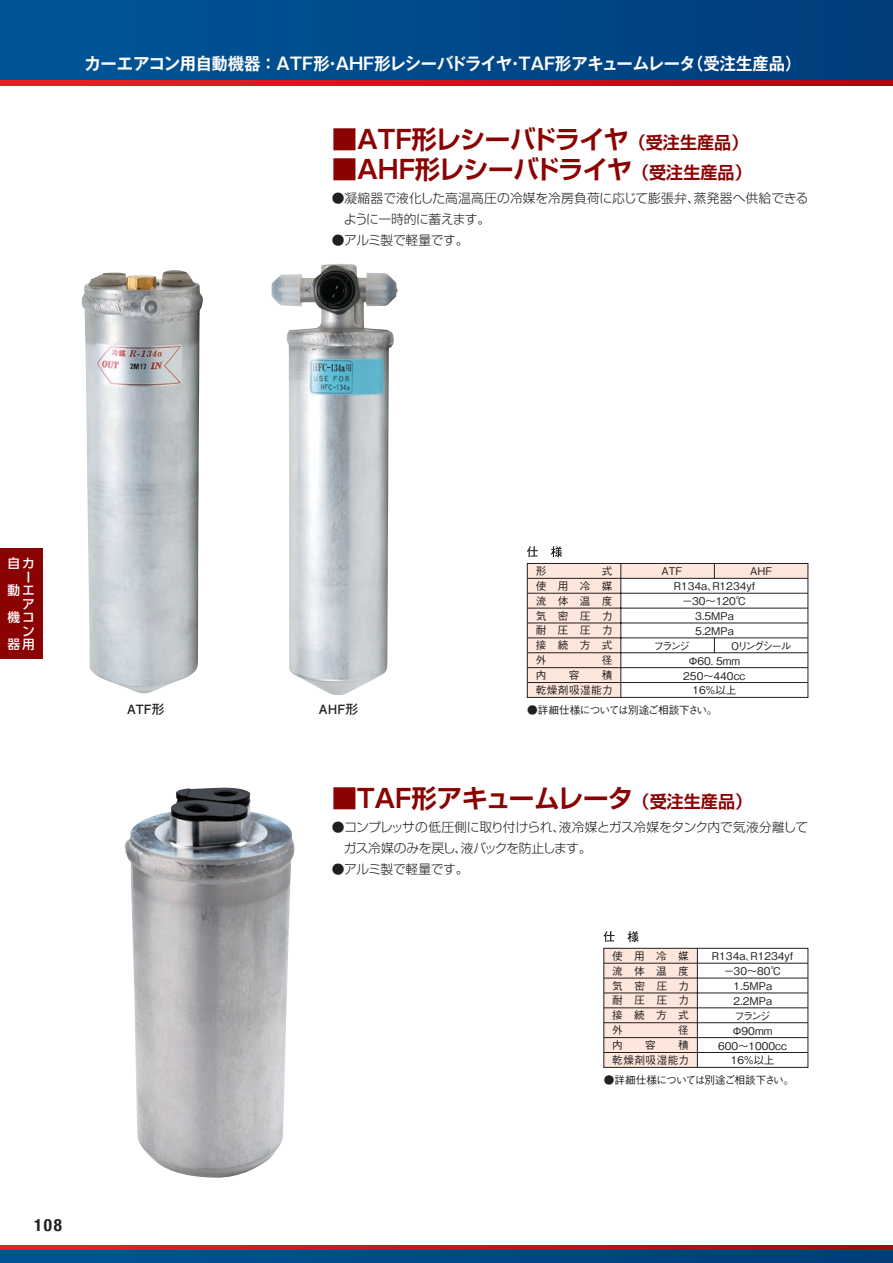
<style>
.page{position:relative;width:893px;height:1263px;background:#fff}
.page>*{position:absolute;margin:0;border:0;box-sizing:border-box;transform-origin:0 0}
.t1{font:25.5px "Shin Go Pro De Bold 90 pv RKSJ H";letter-spacing:-.05em;color:#8b0202}
.t2{font:25.5px "Shin Go Pro De Bold 90 pv RKSJ H";letter-spacing:-.015em;color:#8b0202}
.t3{font:700 16.95px "Gothic MB101 Pro De";color:#fff;scale:.96 1}
.t4{font:700 condensed 16.95px "Helvetica Neue";color:#231f20}
.t5{font:12.75px/21.3px "Shin Go Pro Light 90 pv RKSJ H";letter-spacing:-.02em;color:#231f20}
.t6{font:12.75px/21.3px "Shin Go Pro Light 90 pv RKSJ H";color:#231f20}
.t7{font:500 12.75px/27px "UD Shin Go Pro";color:#fff;text-align:justify}
.t8{font:12.75px "Futo Go B101 Pro Bold 90 pv RKSJ H";color:#231f20}
.t9{font:10.65px/14.9px "Gothic BBB Pro Medium 90 pv RKSJ H";color:#231f20;text-align:justify}
.t10{font:10.65px "Gothic BBB Pro Medium 90 pv RKSJ H";letter-spacing:-.065em;color:#231f20}
.t11{font:10.65px/14.9px "Gothic BBB Pro Medium 90 pv RKSJ H";letter-spacing:.045em;color:#231f20;text-align:right}
.t12{font:10.65px "Gothic BBB Pro Medium 90 pv RKSJ H";letter-spacing:-.17em;color:#231f20}
.s1{font-size:17.1px}
</style>
<div class="page">
<div style="left:0;top:0;width:893px;height:81px;background:#004a89"></div>
<svg style="left:0;top:81px;width:893px;height:4px;background:#ca131b"></svg>
<svg style="left:0;top:1246px;width:893px;height:4px;background:#ca131b"></svg>
<div style="left:0;top:1250px;width:893px;height:13px;background:#004a89"></div>
<img style="left:82px;top:270px;width:121px;height:423px">
<img style="left:271px;top:264px;width:127px;height:431px">
<svg style="left:529px;top:565px;width:277px;height:131px"></svg>
<hr style="left:527px;top:593px;width:281px;height:1px;background:#231f20">
<hr style="left:527px;top:608px;width:281px;height:1px;background:#231f20">
<hr style="left:527px;top:623px;width:281px;height:1px;background:#231f20">
<hr style="left:527px;top:638px;width:281px;height:1px;background:#231f20">
<hr style="left:527px;top:652px;width:281px;height:1px;background:#231f20">
<hr style="left:527px;top:667px;width:281px;height:1px;background:#231f20">
<hr style="left:527px;top:682px;width:281px;height:1px;background:#231f20">
<div style="left:527px;top:563px;width:281px;height:135px;border:1px solid #231f20"></div>
<svg style="left:527px;top:546px;width:11px;height:11px"></svg>
<svg style="left:551px;top:546px;width:11px;height:11px"></svg>
<div style="left:605px;top:950px;width:92px;height:116px;background:#fde7dc"></div>
<hr style="left:604px;top:963px;width:204px;height:1px;background:#231f20">
<hr style="left:697px;top:948px;width:1px;height:119px;background:#231f20">
<hr style="left:604px;top:978px;width:204px;height:1px;background:#231f20">
<hr style="left:604px;top:993px;width:204px;height:1px;background:#231f20">
<hr style="left:604px;top:1007px;width:204px;height:1px;background:#231f20">
<hr style="left:604px;top:1022px;width:204px;height:1px;background:#231f20">
<hr style="left:604px;top:1037px;width:204px;height:1px;background:#231f20">
<hr style="left:604px;top:1052px;width:204px;height:1px;background:#231f20">
<div style="left:603px;top:948px;width:205px;height:120px;border:1px solid #231f20"></div>
<svg style="left:603px;top:931px;width:11px;height:11px"></svg>
<svg style="left:627px;top:931px;width:12px;height:11px"></svg>
<img style="left:125px;top:788px;width:170px;height:389px">
<div style="left:0;top:549px;width:43px;height:110px;background:#8b0202"></div>
<p class="t3" style="left:84px;top:50px;width:748px">カーエアコン用自動機器 ： ATF形・AHF形レシーバドライヤ・TAF形アキュームレータ（受注生産品）</p>
<p class="t1" style="left:332px;top:118px;width:418px">■AＴF形レシーバドライヤ <span class="s1">（受注生産品）</span></p>
<p class="t1" style="left:332px;top:148px;width:422px">■AＨF形レシーバドライヤ <span class="s1">（受注生産品）</span></p>
<p class="t6" style="left:344px;top:186px;width:466px;text-indent:-12px">●凝縮器で液化した高温高圧の冷媒を冷房負荷に応じて膨張弁、蒸発器へ供給できるように一時的に蓄えます。</p>
<p class="t5" style="left:332px;top:228px;width:138px">●アルミ製で軽量です。</p>
<p class="t7" style="left:7px;top:550px;width:28px">自カ動エ機コ器用</p>
<p class="t7" style="left:22px;top:563px;width:13px;text-align:left">ーアン</p>
<h2 class="t4" style="left:34px;top:1211px;width:29px">108</h2>
<p class="t8" style="left:127px;top:699px;width:39px">ATF形</p>
<p class="t8" style="left:319px;top:699px;width:41px">AHF形</p>
<p class="t9" style="left:536px;top:562px;width:12px">形</p>
<p class="t9" style="left:536px;top:562px;width:78px;text-indent:66px">式使用冷媒流体温度気密圧力耐圧圧力接続方式外</p>
<p class="t9" style="left:660px;top:563px;width:26px">ＡＴＦ</p>
<p class="t9" style="left:750px;top:563px;width:26px">AHＦ</p>
<p class="t9" style="left:674px;top:577px;width:83px">R134a、R1234yf</p>
<p class="t9" style="left:682px;top:592px;width:66px">－30～120℃</p>
<p class="t9" style="left:695px;top:607px;width:40px">3.5MPa</p>
<p class="t9" style="left:695px;top:622px;width:40px">5.2MPa</p>
<p class="t9" style="left:653px;top:637px;width:38px">フランジ</p>
<p class="t12" style="left:731px;top:637px;width:62px">Oリングシール</p>
<p class="t9" style="left:688px;top:652px;width:54px">Φ60．5mm</p>
<p class="t9" style="left:683px;top:667px;width:64px">250～440cc</p>
<p class="t9" style="left:692px;top:682px;width:45px">16％以上</p>
<p class="t10" style="left:527px;top:702px;width:192px">●詳細仕様については別途ご相談下さい。</p>
<p class="t9" style="left:602px;top:651px;width:12px">径</p>
<p class="t9" style="left:536px;top:666px;width:12px">内</p>
<p class="t9" style="left:569px;top:666px;width:12px">容</p>
<p class="t11" style="left:536px;top:666px;width:78px">積<br>乾燥剤吸湿能力</p>
<p class="t2" style="left:332px;top:777px;width:422px">■TAF形アキュームレータ<span class="s1">（受注生産品）</span></p>
<p class="t5" style="left:344px;top:815px;width:466px;text-indent:-12px">●コンプレッサの低圧側に取り付けられ、液冷媒とガス冷媒をタンク内で気液分離してガス冷媒のみを戻し、液バックを防止します。</p>
<p class="t5" style="left:332px;top:857px;width:138px">●アルミ製で軽量です。</p>
<p class="t9" style="left:612px;top:947px;width:78px">使用冷媒流体温度気密圧力耐圧圧力接続方式外</p>
<p class="t9" style="left:712px;top:947px;width:83px;text-align:center">R134a、R1234yf－30～80℃<br>1.5MPa<br>2.2MPa<br>フランジ<br>Φ90mm<br>600～1000cc<br>16％以上</p>
<p class="t10" style="left:604px;top:1072px;width:192px">●詳細仕様については別途ご相談下さい。</p>
<p class="t9" style="left:678px;top:1021px;width:12px">径</p>
<p class="t9" style="left:612px;top:1036px;width:12px">内</p>
<p class="t9" style="left:645px;top:1036px;width:12px">容</p>
<p class="t11" style="left:612px;top:1036px;width:78px">積<br>乾燥剤吸湿能力</p>
</div>
